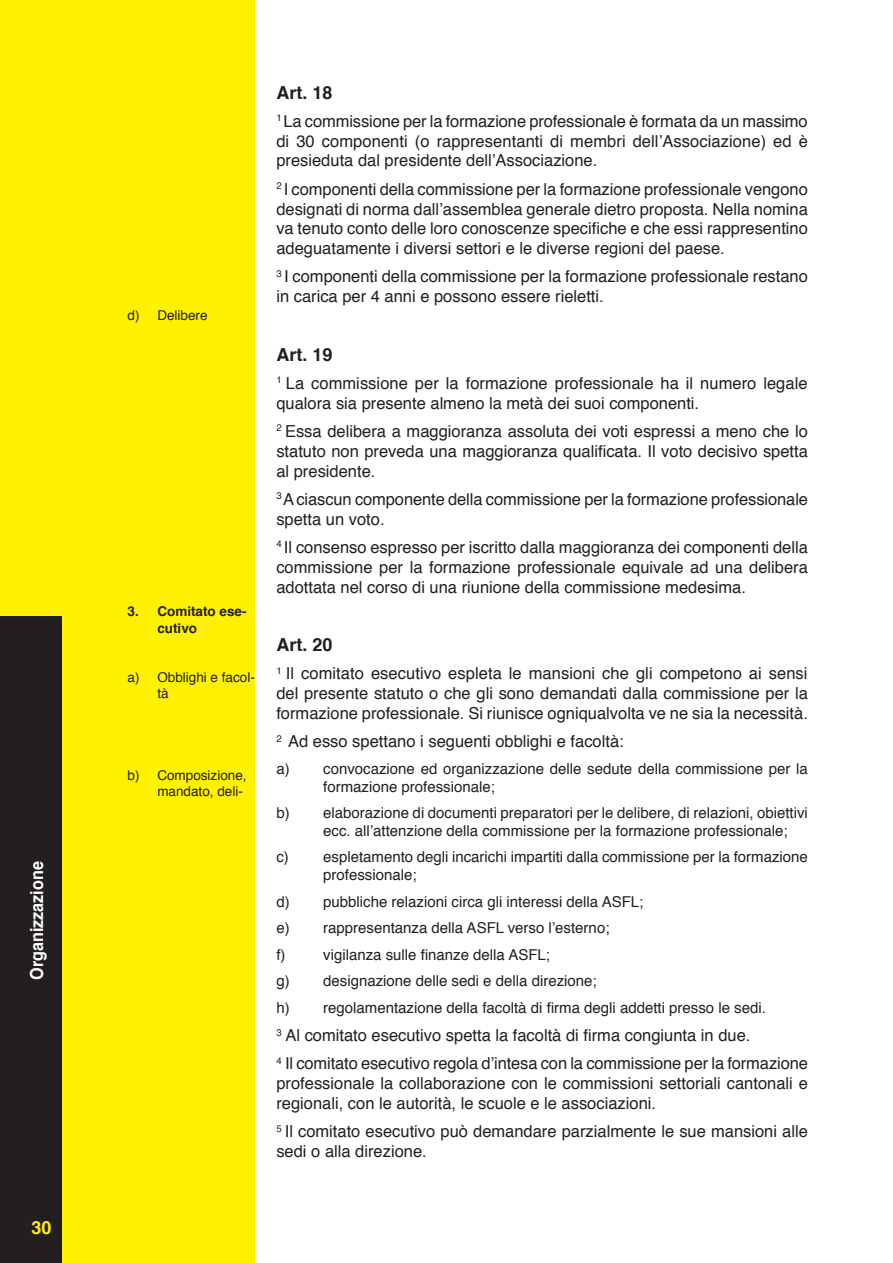
<style>
.page{position:relative;width:893px;height:1263px;background:#fff}
.page>*{position:absolute;margin:0;border:0;box-sizing:border-box;transform-origin:0 0}
.t1{font:700 18px "Helvetica";color:#231f20}
.t2{font:700 18px "Helvetica";color:#fff;scale:.9 1}
.t3{font:700 18px "Helvetica";color:#fff101}
.t4{font:16.5px/19.8px "Helvetica";color:#231f20}
.t5{font:15px/26.5px "Helvetica";color:#231f20}
.t6{font:13.5px/16.2px "Helvetica";color:#231f20}
.t7{font:700 13.5px/16.2px "Helvetica";color:#231f20}
</style>
<div class="page">
<div style="left:0;top:0;width:255px;height:1263px;background:#fff101"></div>
<div style="left:0;top:616px;width:62px;height:647px;background:#231f20"></div>
<p class="t2" style="left:22px;top:980px;width:134px;rotate:-90deg">Organizzazione</p>
<p class="t3" style="left:31px;top:1213px;width:22px">30</p>
<p class="t6" style="left:128px;top:308px;width:82px">d) Delibere</p>
<p class="t7" style="left:157px;top:604px;width:91px;text-indent:-30px">3. Comitato ese&shy;cutivo</p>
<p class="t6" style="left:157px;top:669px;width:99px;text-indent:-30px">a) Obblighi e facol&shy;tà</p>
<p class="t6" style="left:128px;top:768px;width:121px;text-align:right">b) Composizione, mandato, deli-</p>
<p class="t1" style="left:276px;top:78px;width:58px">Art. 18</p>
<p class="t4" style="left:276px;top:112px;width:533px;text-align:justify"><sup>1</sup> La commissione per la formazione professionale è formata da un massimo di 30 componenti (o rappresentanti di membri dell’Associazione) ed è presieduta dal presidente dell’Associazione.</p>
<p class="t4" style="left:276px;top:180px;width:533px;text-align:justify"><sup>2</sup> I componenti della commissione per la formazione professionale vengono designati di norma dall’assemblea generale dietro proposta. Nella nomina va tenuto conto delle loro conoscenze specifiche e che essi rappresentino adeguatamente i diversi settori e le diverse regioni del paese.</p>
<p class="t4" style="left:276px;top:267px;width:533px"><sup>3</sup> I componenti della commissione per la formazione professionale restano in carica per 4 anni e possono essere rieletti.</p>
<p class="t1" style="left:276px;top:340px;width:58px">Art. 19</p>
<p class="t4" style="left:276px;top:374px;width:533px"><sup>1</sup> La commissione per la formazione professionale ha il numero legale qualora sia presente almeno la metà dei suoi componenti.</p>
<p class="t4" style="left:276px;top:422px;width:533px;text-align:justify"><sup>2</sup> Essa delibera a maggioranza assoluta dei voti espressi a meno che lo statuto non preveda una maggioranza qualificata. Il voto decisivo spetta al presidente.</p>
<p class="t4" style="left:276px;top:490px;width:533px"><sup>3</sup> A ciascun componente della commissione per la formazione professionale spetta un voto.</p>
<p class="t4" style="left:276px;top:538px;width:533px;text-align:justify"><sup>4</sup> Il consenso espresso per iscritto dalla maggioranza dei componenti della commissione per la formazione professionale equivale ad una delibera adottata nel corso di una riunione della commissione medesima.</p>
<p class="t1" style="left:276px;top:630px;width:58px">Art. 20</p>
<p class="t4" style="left:276px;top:664px;width:533px;text-align:justify"><sup>1</sup> Il comitato esecutivo espleta le mansioni che gli competono ai sensi del presente statuto o che gli sono demandati dalla commissione per la formazione professionale. Si riunisce ogniqualvolta ve ne sia la necessità.</p>
<p class="t4" style="left:276px;top:732px;width:349px"><sup>2</sup> Ad esso spettano i seguenti obblighi e facoltà:</p>
<p class="t5" style="left:323px;top:760px;width:486px;line-height:18px;text-indent:-47px">a) convocazione ed organizzazione delle sedute della commissione per la formazione professionale;</p>
<p class="t5" style="left:323px;top:804px;width:486px;line-height:18px;text-indent:-47px">b) elaborazione di documenti preparatori per le delibere, di relazioni, obiettivi ecc. all’attenzione della commissione per la formazione professionale;</p>
<p class="t5" style="left:323px;top:849px;width:486px;line-height:18px;text-indent:-47px">c) espletamento degli incarichi impartiti dalla commissione per la formazione professionale;</p>
<p class="t5" style="left:276px;top:889px;width:368px">d) pubbliche relazioni circa gli interessi della ASFL; e) rappresentanza della ASFL verso l’esterno;<br>f)</p>
<p class="t5" style="left:276px;top:942px;width:491px;text-indent:47px">vigilanza sulle finanze della ASFL;<br>g) designazione delle sedi e della direzione;<br>h) regolamentazione della facoltà di firma degli addetti presso le sedi.</p>
<p class="t4" style="left:276px;top:1022px;width:533px;line-height:28.2px"><sup>3</sup> Al comitato esecutivo spetta la facoltà di firma congiunta in due.<br><sup>4</sup> Il comitato esecutivo regola d’intesa con la commissione per la formazione</p>
<p class="t4" style="left:276px;top:1074px;width:533px">professionale la collaborazione con le commissioni settoriali cantonali e regionali, con le autorità, le scuole e le associazioni.</p>
<p class="t4" style="left:276px;top:1122px;width:533px"><sup>5</sup> Il comitato esecutivo può demandare parzialmente le sue mansioni alle sedi o alla direzione.</p>
</div>
